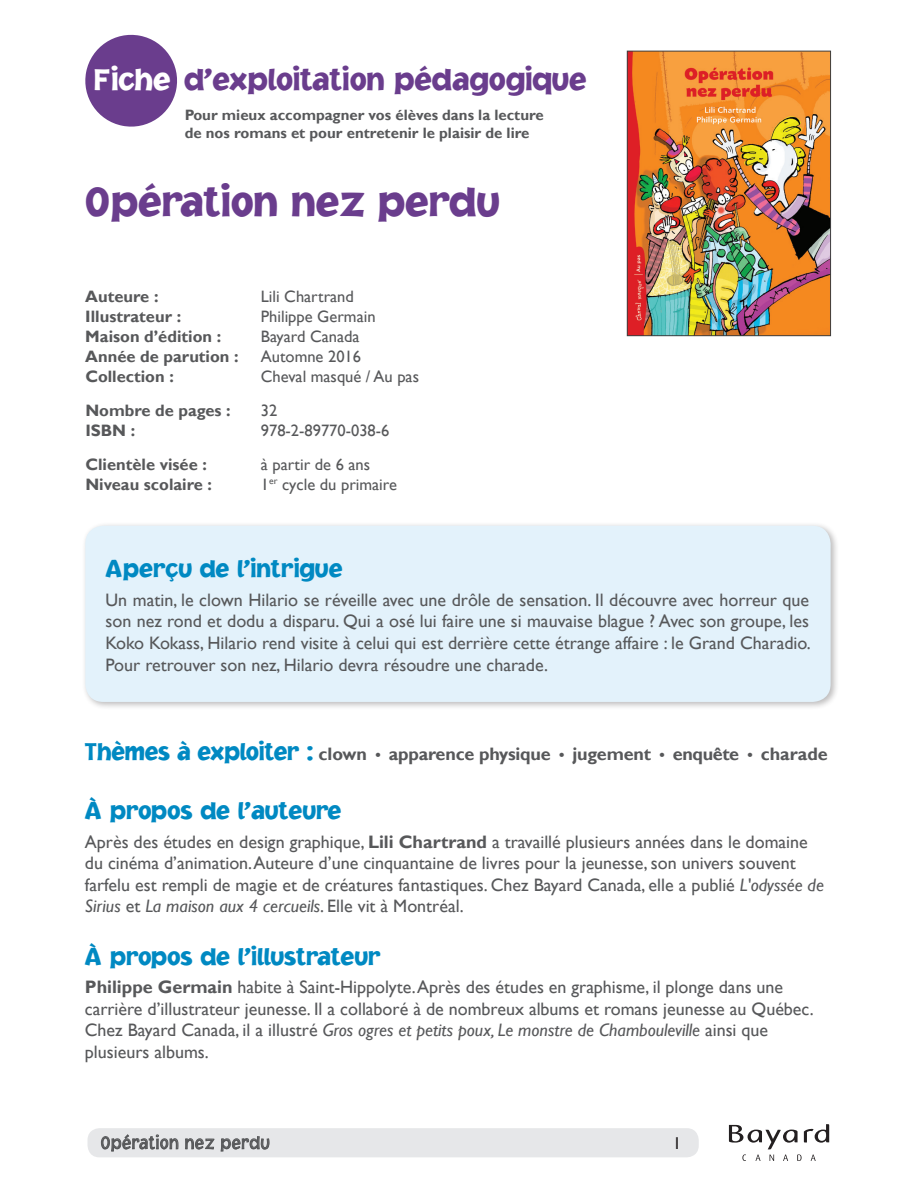
<style>
.page{position:relative;width:918px;height:1188px;background:#fff}
.page>*{position:absolute;margin:0;border:0;box-sizing:border-box;transform-origin:0 0}
.t1{font:900 43.35px "Jacoby ICG";color:#6a3d8d}
.t2{font:900 32.1px "Jacoby ICG";color:#6a3d8d}
.t3{font:900 25.5px "Jacoby ICG";color:#0089c2}
.t4{font:18px/21.6px "Gill Sans";color:#57585a}
.t5{font:700 18px "Gill Sans";letter-spacing:-.01em;color:#57585a}
.t6{font:300 18px "Jacoby ICG";color:#57585a}
.t7{font:17.1px "Gill Sans";color:#231f20}
.t8{font:16.5px "Gill Sans";color:#57585a}
.t9{font:700 16.5px "Gill Sans";color:#57585a}
.t10{font:700 15px/18px "Gill Sans";color:#57585a}
.s1{color:#fff}
.s2{font-family:"Jacoby ICG";font-weight:900;font-size:25.5px;color:#0089c2}
.s3{font-size:15px}
.s4{font-weight:700}
.s5{font-style:italic}
</style>
<div class="page">
<div style="left:88px;top:1128px;width:611px;height:29px;background:#e6e7e9;border-radius:12px"></div>
<svg style="left:729px;top:1124px;width:100px;height:37px"></svg>
<svg style="left:85px;top:34px;width:92px;height:93px"></svg>
<svg style="left:101px;top:1134px;width:77px;height:17px"></svg>
<svg style="left:185px;top:1138px;width:29px;height:12px"></svg>
<svg style="left:221px;top:1136px;width:48px;height:15px"></svg>
<div style="left:81px;top:522px;width:758px;height:188px;background:#231f20;opacity:.3"></div>
<div style="left:85px;top:526px;width:746px;height:176px;background:#e3f2fb;border-radius:18px"></div>
<img style="left:629px;top:53px;width:200px;height:281px">
<div style="left:627px;top:51px;width:204px;height:285px;border:1px solid #3e3e3f"></div>
<h2 class="t2" style="left:94px;top:60px;width:494px"><span class="s1">Fiche</span> d’exploitation pédagogique</h2>
<p class="t10" style="left:185px;top:106px;width:361px">Pour mieux accompagner vos élèves dans la lecture de nos romans et pour entretenir le plaisir de lire</p>
<h1 class="t1" style="left:85px;top:176px;width:416px">Opération nez perdu</h1>
<p class="t9" style="left:85px;top:287px;width:75px">Auteure :</p>
<p class="t8" style="left:261px;top:287px;width:95px">Lili Chartrand</p>
<p class="t9" style="left:85px;top:307px;width:97px">Illustrateur :</p>
<p class="t8" style="left:261px;top:307px;width:116px">Philippe Germain</p>
<p class="t9" style="left:85px;top:327px;width:137px">Maison d’édition :</p>
<p class="t8" style="left:261px;top:327px;width:100px">Bayard Canada</p>
<p class="t9" style="left:85px;top:346px;width:155px">Année de parution :</p>
<p class="t8" style="left:261px;top:347px;width:102px">Automne 2016</p>
<p class="t9" style="left:85px;top:366px;width:90px">Collection :</p>
<p class="t8" style="left:261px;top:366px;width:160px">Cheval masqué / Au pas</p>
<p class="t9" style="left:85px;top:400px;width:147px">Nombre de pages :</p>
<p class="t8" style="left:261px;top:401px;width:18px">32</p>
<p class="t9" style="left:85px;top:420px;width:51px">ISBN :</p>
<p class="t8" style="left:261px;top:421px;width:130px">978-2-89770-038-6</p>
<p class="t9" style="left:85px;top:454px;width:123px">Clientèle visée :</p>
<p class="t8" style="left:261px;top:455px;width:111px">à partir de 6 ans</p>
<p class="t9" style="left:85px;top:474px;width:128px">Niveau scolaire :</p>
<p class="t8" style="left:261px;top:474px;width:138px">1<sup>er</sup> cycle du primaire</p>
<h3 class="t3" style="left:106px;top:554px;width:239px">Aperçu de l’intrigue</h3>
<p class="t4" style="left:106px;top:589px;width:707px;text-align:justify">Un matin, le clown Hilario se réveille avec une drôle de sensation. Il découvre avec horreur que son nez rond et dodu a disparu. Qui a osé lui faire une si mauvaise blague ? Avec son groupe, les Koko Kokass, Hilario rend visite à celui qui est derrière cette étrange affaire : le Grand Charadio.<br>Pour retrouver son nez, Hilario devra résoudre une charade.</p>
<p class="t5" style="left:85px;top:743px;width:744px"><span class="s2">Thèmes à exploiter :</span> clown <span class="s3">•</span> apparence physique <span class="s3">•</span> jugement <span class="s3">•</span> enquête <span class="s3">•</span> charade</p>
<h3 class="t3" style="left:85px;top:795px;width:258px">À propos de l’auteure</h3>
<p class="t4" style="left:85px;top:831px;width:740px">Après des études en design graphique, <span class="s4">Lili Chartrand</span> a travaillé plusieurs années dans le domaine du cinéma d’animation. Auteure d’une cinquantaine de livres pour la jeunesse, son univers souvent farfelu est rempli de magie et de créatures fantastiques. Chez Bayard Canada, elle a publié <span class="s5">L'odyssée de Sirius</span> et <span class="s5">La maison aux 4 cercueils</span>. Elle vit à Montréal.</p>
<h3 class="t3" style="left:85px;top:941px;width:298px">À propos de l’illustrateur</h3>
<p class="t4" style="left:85px;top:976px;width:730px"><span class="s4">Philippe Germain</span> habite à Saint-Hippolyte. Après des études en graphisme, il plonge dans une carrière d’illustrateur jeunesse. Il a collaboré à de nombreux albums et romans jeunesse au Québec.<br>Chez Bayard Canada, il a illustré <span class="s5">Gros ogres et petits poux, Le monstre de Chambouleville</span> ainsi que plusieurs albums.</p>
<p class="t6" style="left:100px;top:1132px;width:171px">Opération nez perdu</p>
<p class="t7" style="left:673px;top:1133px;width:10px">1</p>
</div>
